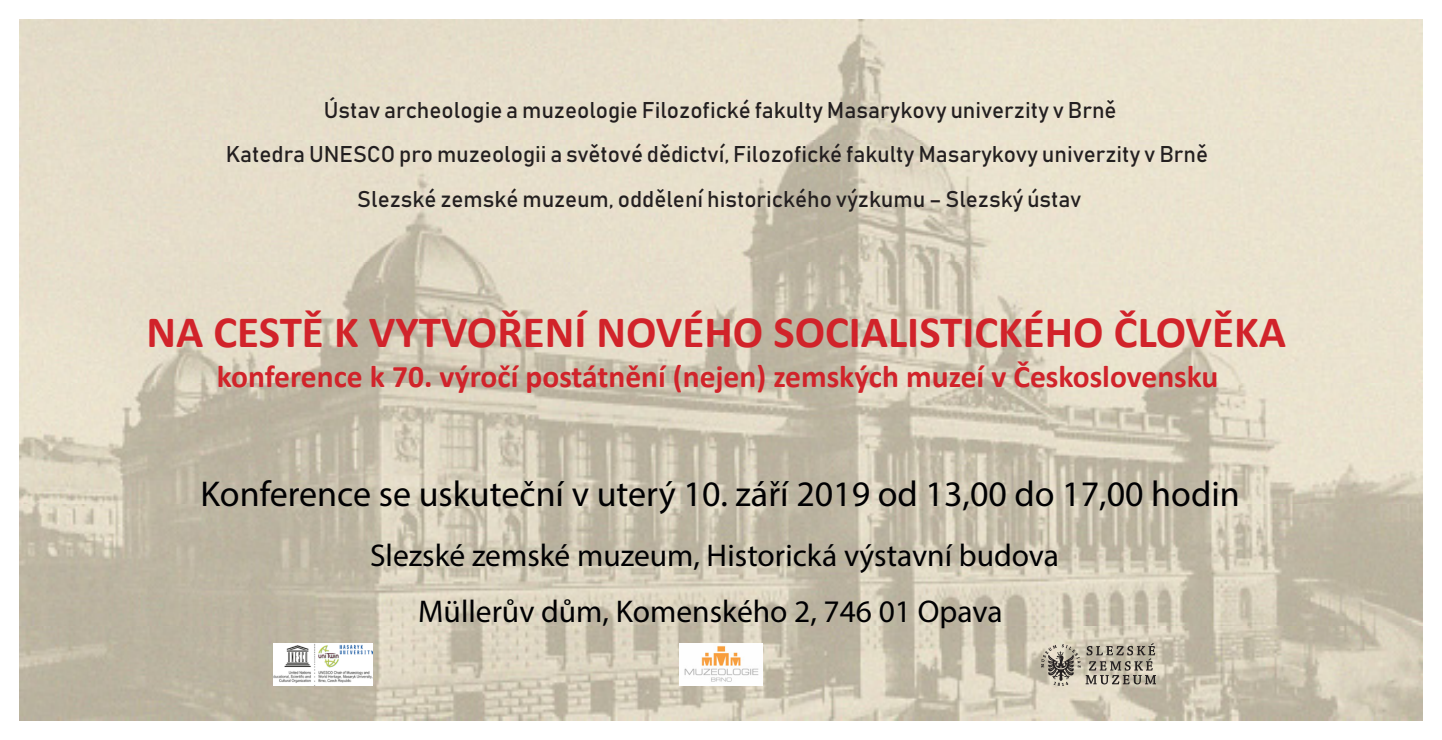
<style>
.page{position:relative;width:1442px;height:740px;background:#fff}
.page>*{position:absolute;margin:0;border:0;box-sizing:border-box;transform-origin:0 0}
.t1{font:700 45px "Calibri";color:#d1232a}
.t2{font:36px "Myriad Pro";color:#000002}
.t3{font:31.5px "Myriad Pro";color:#000002}
.t4{font:700 31.5px "Calibri";color:#d1232a}
.t5{font:22.5px "Bahnschrift 400 100";color:#231f20}
</style>
<div class="page">
<img style="left:19px;top:19px;width:1403px;height:702px">
<img style="left:679px;top:644px;width:83px;height:41px">
<img style="left:273px;top:644px;width:99px;height:41px">
<img style="left:1041px;top:644px;width:114px;height:41px">
<p class="t5" style="left:324px;top:96px;width:794px">Ústav archeologie a muzeologie Filozofické fakulty Masarykovy univerzity v Brně</p>
<p class="t5" style="left:226px;top:140px;width:983px">Katedra UNESCO pro muzeologii a světové dědictví, Filozofické fakulty Masarykovy univerzity v Brně</p>
<p class="t5" style="left:357px;top:185px;width:725px">Slezské zemské muzeum, oddělení historického výzkumu – Slezský ústav</p>
<p class="t1" style="left:146px;top:300px;width:1141px">NA CESTĚ K VYTVOŘENÍ NOVÉHO SOCIALISTICKÉHO ČLOVĚKA</p>
<p class="t4" style="left:217px;top:354px;width:1003px">konference k 70. výročí postátnění (nejen) zemských muzeí v Československu</p>
<p class="t2" style="left:200px;top:472px;width:1040px">Konference se uskuteční v uterý 10. září 2019 od 13,00 do 17,00 hodin</p>
<p class="t3" style="left:370px;top:536px;width:690px">Slezské zemské muzeum, Historická výstavní budova</p>
<p class="t3" style="left:418px;top:592px;width:586px">Müllerův dům, Komenského 2, 746 01 Opava</p>
</div>
